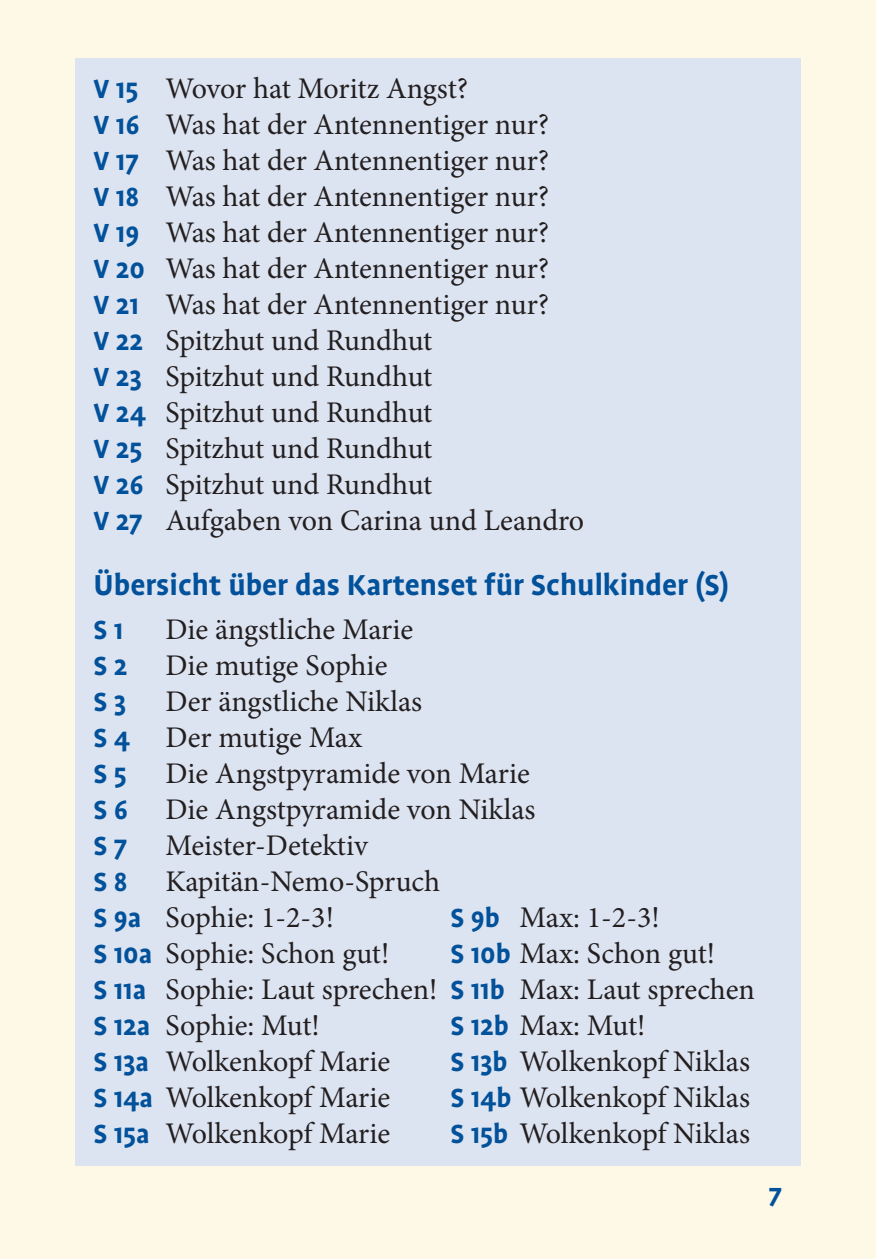
<style>
.page{position:relative;width:876px;height:1259px;background:#fef9e7}
.page>*{position:absolute;margin:0;border:0;box-sizing:border-box;transform-origin:0 0}
.t1{font:700 33px "Profile OT";color:#01519b}
.t2{font:30px/36px "Minion Pro";letter-spacing:-.005em;color:#231f20}
.t3{font:700 30px "Profile OT";color:#01519b}
.s1{font-family:"Profile OT";font-weight:700;color:#01519b}
</style>
<div class="page">
<div style="left:75px;top:59px;width:726px;height:1107px;background:#dde4f1"></div>
<p class="t2" style="left:94px;top:71px;width:492px"><span class="s1">V 15</span> Wovor hat Moritz Angst?<br><span class="s1">V 16</span> Was hat der Antennentiger nur?<br><span class="s1">V 17</span> Was hat der Antennentiger nur?<br><span class="s1">V 18</span> Was hat der Antennentiger nur?<br><span class="s1">V 19</span> Was hat der Antennentiger nur?<br><span class="s1">V 20</span> Was hat der Antennentiger nur?<br><span class="s1">V 21</span> Was hat der Antennentiger nur?<br><span class="s1">V 22</span> Spitzhut und Rundhut<br><span class="s1">V 23</span> Spitzhut und Rundhut<br><span class="s1">V 24</span> Spitzhut und Rundhut<br><span class="s1">V 25</span> Spitzhut und Rundhut<br><span class="s1">V 26</span> Spitzhut und Rundhut<br><span class="s1">V 27</span> Aufgaben von Carina und Leandro</p>
<p class="t1" style="left:94px;top:567px;width:637px">Übersicht über das Kartenset für Schulkinder (S)</p>
<p class="t3" style="left:94px;top:614px;width:31px">S 1</p>
<p class="t2" style="left:166px;top:612px;width:249px">Die ängstliche Marie</p>
<p class="t3" style="left:94px;top:650px;width:35px">S 2</p>
<p class="t2" style="left:166px;top:648px;width:223px">Die mutige Sophie</p>
<p class="t3" style="left:94px;top:686px;width:34px">S 3</p>
<p class="t2" style="left:94px;top:684px;width:330px;text-indent:72px">Der ängstliche Niklas<br><span class="s1">S 4</span> Der mutige Max</p>
<p class="t3" style="left:94px;top:758px;width:35px">S 5</p>
<p class="t2" style="left:166px;top:756px;width:366px">Die Angstpyramide von Marie</p>
<p class="t3" style="left:94px;top:794px;width:36px">S 6</p>
<p class="t2" style="left:166px;top:792px;width:371px">Die Angstpyramide von Niklas</p>
<p class="t3" style="left:94px;top:830px;width:35px">S 7</p>
<p class="t2" style="left:166px;top:828px;width:204px">Meister-Detektiv</p>
<p class="t3" style="left:94px;top:866px;width:35px">S 8</p>
<p class="t2" style="left:94px;top:864px;width:348px;text-indent:72px">Kapitän-Nemo-Spruch<br><span class="s1">S 9a</span> Sophie: 1-2-3!</p>
<p class="t2" style="left:451px;top:900px;width:211px"><span class="s1">S 9b</span> Max: 1-2-3!</p>
<p class="t2" style="left:94px;top:936px;width:297px"><span class="s1">S 10a</span> Sophie: Schon gut!</p>
<p class="t2" style="left:94px;top:936px;width:663px;text-indent:357px"><span class="s1">S 10b</span> Max: Schon gut!<br><span class="s1">S 11a</span> Sophie: Laut sprechen! <span class="s1">S 11b</span> Max: Laut sprechen<br><span class="s1">S 12a</span> Sophie: Mut!</p>
<p class="t2" style="left:451px;top:1008px;width:196px"><span class="s1">S 12b</span> Max: Mut!</p>
<p class="t2" style="left:94px;top:1044px;width:298px"><span class="s1">S 13a</span> Wolkenkopf Marie</p>
<p class="t2" style="left:451px;top:1044px;width:301px"><span class="s1">S 13b</span> Wolkenkopf Niklas</p>
<p class="t2" style="left:94px;top:1080px;width:298px"><span class="s1">S 14a</span> Wolkenkopf Marie</p>
<p class="t2" style="left:451px;top:1080px;width:301px"><span class="s1">S 14b</span> Wolkenkopf Niklas</p>
<p class="t2" style="left:94px;top:1116px;width:298px"><span class="s1">S 15a</span> Wolkenkopf Marie</p>
<p class="t2" style="left:451px;top:1116px;width:301px"><span class="s1">S 15b</span> Wolkenkopf Niklas</p>
<p class="t3" style="left:768px;top:1180px;width:16px">7</p>
</div>
